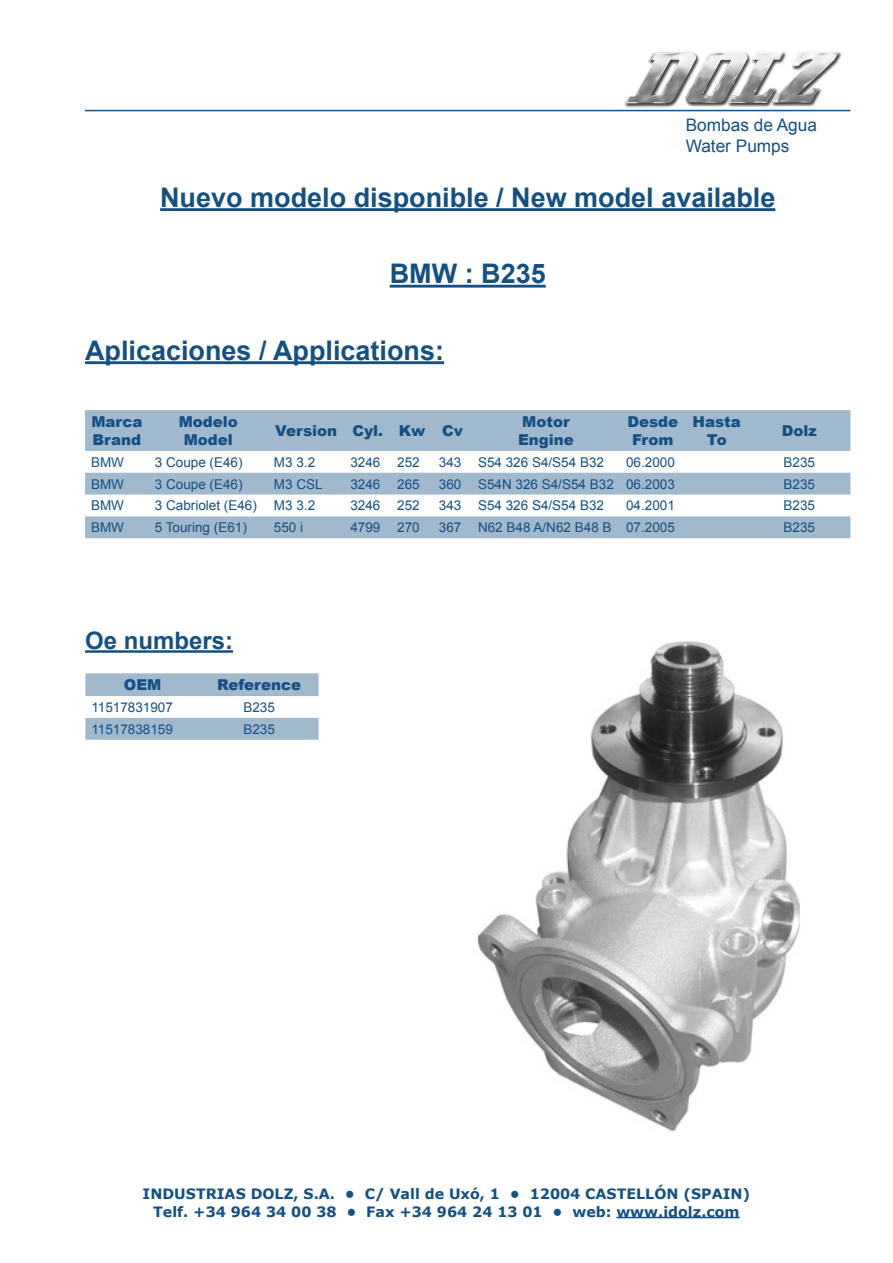
<style>
.page{position:relative;width:893px;height:1263px;background:#fff}
.page>*{position:absolute;margin:0;border:0;box-sizing:border-box;transform-origin:0 0}
.t1{font:700 27px "Arial";color:#145082}
.t2{font:700 24px "Arial";color:#145082}
.t3{font:17.25px "Arial";color:#145082}
.t4{font:900 15px/18px "Arial";color:#145082;text-align:center}
.t5{font:700 14.25px/17.1px "Verdana";color:#145082;text-align:center}
.t6{font:13.5px "Arial";color:#145082}
</style>
<div class="page">
<img style="left:610px;top:51px;width:240px;height:61px">
<hr style="left:85px;top:110px;width:765px;height:1px;background:#145082">
<hr style="left:160px;top:208px;width:615px;height:3px;background:#145082">
<hr style="left:85px;top:361px;width:359px;height:3px;background:#145082">
<hr style="left:616px;top:1217px;width:124px;height:1px;background:#145082">
<hr style="left:390px;top:285px;width:156px;height:3px;background:#145082">
<hr style="left:85px;top:650px;width:148px;height:3px;background:#145082">
<img style="left:477px;top:641px;width:323px;height:490px">
<svg style="left:85px;top:410px;width:765px;height:128px;fill:#a1b9cd"></svg>
<svg style="left:85px;top:673px;width:234px;height:67px"></svg>
<p class="t3" style="left:686px;top:113px;width:133px">Bombas de Agua</p>
<p class="t3" style="left:686px;top:134px;width:105px">Water Pumps</p>
<h1 class="t1" style="left:160px;top:179px;width:617px">Nuevo modelo disponible / New model available</h1>
<p class="t1" style="left:390px;top:256px;width:158px">BMW : B235</p>
<h1 class="t1" style="left:85px;top:332px;width:361px">Aplicaciones / Applications:</h1>
<p class="t4" style="left:91px;top:412px;width:53px;text-align:left">Marca<br>Brand</p>
<p class="t4" style="left:179px;top:412px;width:61px">Modelo<br>Model</p>
<p class="t4" style="left:275px;top:421px;width:64px">Version</p>
<p class="t4" style="left:352px;top:421px;width:32px">Cyl.</p>
<p class="t4" style="left:399px;top:421px;width:28px">Kw</p>
<p class="t4" style="left:442px;top:421px;width:22px">Cv</p>
<p class="t4" style="left:522px;top:412px;width:49px">Motor</p>
<p class="t4" style="left:518px;top:430px;width:57px">Engine</p>
<p class="t4" style="left:627px;top:412px;width:52px">Desde<br>From</p>
<p class="t4" style="left:693px;top:412px;width:50px">Hasta<br>To</p>
<p class="t4" style="left:782px;top:421px;width:37px">Dolz</p>
<p class="t6" style="left:91px;top:453px;width:34px">BMW</p>
<p class="t6" style="left:155px;top:453px;width:89px">3 Coupe (E46)</p>
<p class="t6" style="left:274px;top:453px;width:43px">M3 3.2</p>
<p class="t6" style="left:350px;top:453px;width:32px">3246</p>
<p class="t6" style="left:397px;top:453px;width:24px">252</p>
<p class="t6" style="left:439px;top:453px;width:24px">343</p>
<p class="t6" style="left:478px;top:453px;width:128px">S54 326 S4/S54 B32</p>
<p class="t6" style="left:626px;top:453px;width:50px">06.2000</p>
<p class="t6" style="left:783px;top:453px;width:33px">B235</p>
<p class="t6" style="left:91px;top:475px;width:34px">BMW</p>
<p class="t6" style="left:155px;top:475px;width:89px">3 Coupe (E46)</p>
<p class="t6" style="left:274px;top:475px;width:50px">M3 CSL</p>
<p class="t6" style="left:350px;top:475px;width:32px">3246</p>
<p class="t6" style="left:397px;top:475px;width:24px">265</p>
<p class="t6" style="left:439px;top:475px;width:24px">360</p>
<p class="t6" style="left:478px;top:475px;width:137px">S54N 326 S4/S54 B32</p>
<p class="t6" style="left:626px;top:475px;width:50px">06.2003</p>
<p class="t6" style="left:783px;top:475px;width:33px">B235</p>
<p class="t6" style="left:91px;top:497px;width:34px">BMW</p>
<p class="t6" style="left:155px;top:497px;width:104px">3 Cabriolet (E46)</p>
<p class="t6" style="left:274px;top:497px;width:43px">M3 3.2</p>
<p class="t6" style="left:350px;top:497px;width:32px">3246</p>
<p class="t6" style="left:397px;top:497px;width:24px">252</p>
<p class="t6" style="left:439px;top:497px;width:24px">343</p>
<p class="t6" style="left:478px;top:497px;width:128px">S54 326 S4/S54 B32</p>
<p class="t6" style="left:626px;top:497px;width:50px">04.2001</p>
<p class="t6" style="left:783px;top:497px;width:33px">B235</p>
<p class="t6" style="left:91px;top:519px;width:34px">BMW</p>
<p class="t6" style="left:155px;top:519px;width:94px">5 Touring (E61)</p>
<p class="t6" style="left:274px;top:519px;width:31px">550 i</p>
<p class="t6" style="left:350px;top:519px;width:32px">4799</p>
<p class="t6" style="left:397px;top:519px;width:24px">270</p>
<p class="t6" style="left:439px;top:519px;width:24px">367</p>
<p class="t6" style="left:478px;top:519px;width:135px">N62 B48 A/N62 B48 B</p>
<p class="t6" style="left:626px;top:519px;width:50px">07.2005</p>
<p class="t6" style="left:783px;top:519px;width:33px">B235</p>
<p class="t2" style="left:85px;top:624px;width:150px">Oe numbers:</p>
<p class="t4" style="left:124px;top:675px;width:39px">OEM</p>
<p class="t4" style="left:217px;top:675px;width:85px">Reference</p>
<p class="t6" style="left:91px;top:698px;width:83px">11517831907</p>
<p class="t6" style="left:243px;top:698px;width:33px">B235</p>
<p class="t6" style="left:91px;top:720px;width:83px">11517838159</p>
<p class="t6" style="left:243px;top:720px;width:33px">B235</p>
<p class="t5" style="left:143px;top:1185px;width:609px">INDUSTRIAS DOLZ, S.A. • C/ Vall de Uxó, 1 • 12004 CASTELLÓN (SPAIN)<br>Telf. +34 964 34 00 38 • Fax +34 964 24 13 01 • web: www.idolz.com</p>
</div>
